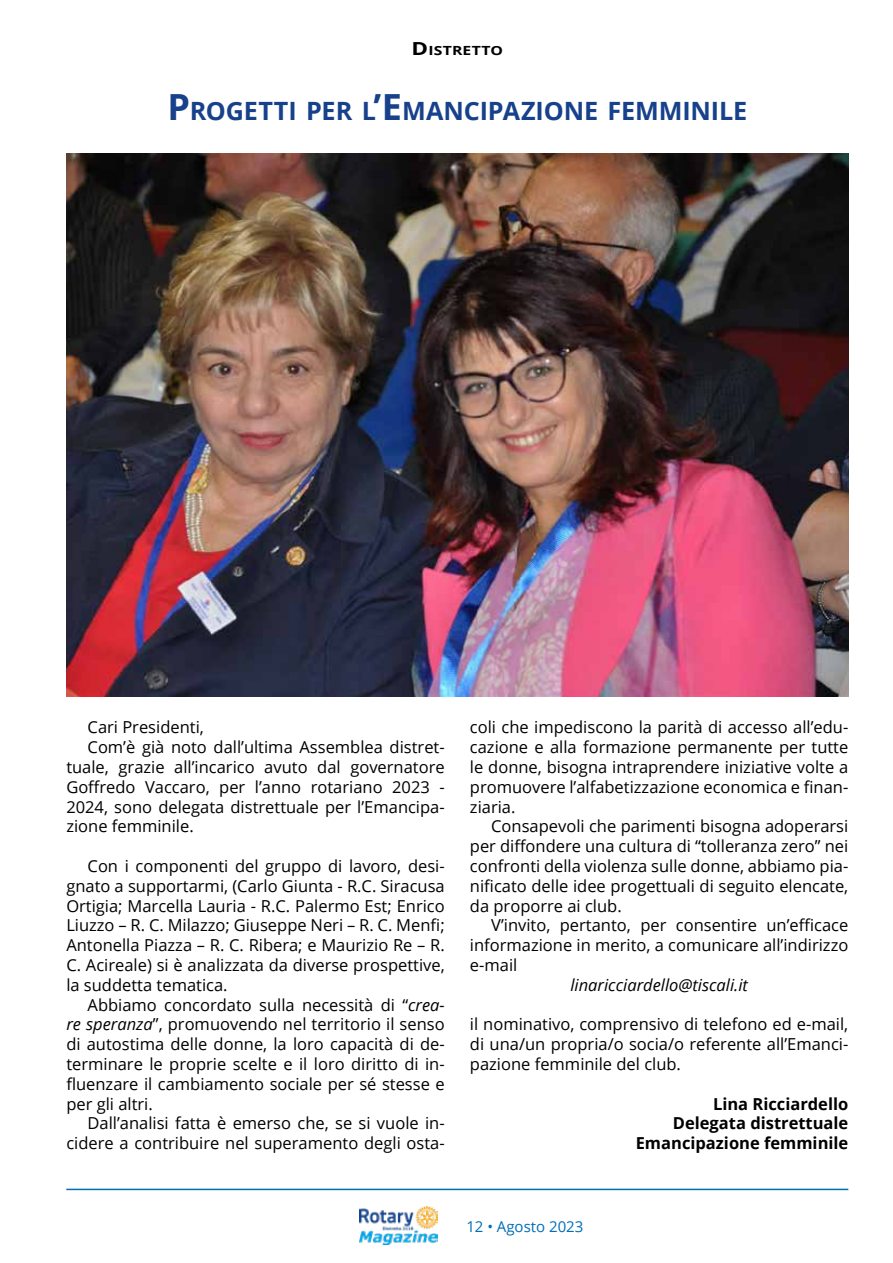
<style>
.page{position:relative;width:893px;height:1263px;background:#fff}
.page>*{position:absolute;margin:0;border:0;box-sizing:border-box;transform-origin:0 0}
.t1{font:700 25.2px "Open Sans";letter-spacing:-.005em;color:#17418a}
.t2{font:16.5px/19.8px "Open Sans";color:#000;text-align:justify}
.t3{font:700 16.5px/19.8px "Open Sans";color:#000;text-align:right}
.t4{font:italic 16.5px "Open Sans";color:#000}
.t5{font:15px "Open Sans";color:#006db8}
.t6{font:700 12.6px "Open Sans";letter-spacing:.015em;color:#000;scale:1.25 1}
.s1{font-size:18px}
.s2{font-size:36px}
.s3{font-style:italic}
</style>
<div class="page">
<img style="left:359px;top:1206px;width:78px;height:39px">
<hr style="left:66px;top:1189px;width:782px;height:1px;background:#006db8">
<img style="left:66px;top:153px;width:782px;height:543px">
<p class="t6" style="left:412px;top:42px;width:75px"><span class="s1">D</span>ISTRETTO</p>
<p class="t1" style="left:167px;top:93px;width:581px"><span class="s2">P</span>ROGETTI PER L<span class="s2">’E</span> MANCIPAZIONE FEMMINILE</p>
<p class="t2" style="left:88px;top:717px;width:118px">Cari Presidenti,</p>
<p class="t2" style="left:88px;top:737px;width:359px">Com’è già noto dall’ultima Assemblea distret-</p>
<p class="t2" style="left:66px;top:757px;width:380px">tuale, grazie all’incarico avuto dal governatore</p>
<p class="t2" style="left:66px;top:776px;width:380px">Goffredo Vaccaro, per l’anno rotariano 2023 -</p>
<p class="t2" style="left:66px;top:796px;width:380px">2024, sono delegata distrettuale per l’Emancipa-</p>
<p class="t2" style="left:66px;top:816px;width:129px">zione femminile.</p>
<p class="t2" style="left:88px;top:856px;width:359px">Con i componenti del gruppo di lavoro, desi-</p>
<p class="t2" style="left:66px;top:875px;width:380px">gnato a supportarmi, (Carlo Giunta - R.C. Siracusa</p>
<p class="t2" style="left:66px;top:895px;width:380px">Ortigia; Marcella Lauria - R.C. Palermo Est; Enrico</p>
<p class="t2" style="left:66px;top:915px;width:380px">Liuzzo – R. C. Milazzo; Giuseppe Neri – R. C. Menfi;</p>
<p class="t2" style="left:66px;top:935px;width:380px">Antonella Piazza – R. C. Ribera; e Maurizio Re – R.</p>
<p class="t2" style="left:66px;top:955px;width:380px">C. Acireale) si è analizzata da diverse prospettive,</p>
<p class="t2" style="left:66px;top:974px;width:163px">la suddetta tematica.</p>
<p class="t2" style="left:88px;top:994px;width:359px">Abbiamo concordato sulla necessità di “<span class="s3">crea-</span></p>
<p class="t2" style="left:66px;top:1014px;width:380px"><span class="s3">re speranza</span>”, promuovendo nel territorio il senso</p>
<p class="t2" style="left:66px;top:1034px;width:380px">di autostima delle donne, la loro capacità di de-</p>
<p class="t2" style="left:66px;top:1054px;width:380px">terminare le proprie scelte e il loro diritto di in-</p>
<p class="t2" style="left:66px;top:1073px;width:380px">fluenzare il cambiamento sociale per sé stesse e</p>
<p class="t2" style="left:66px;top:1093px;width:88px">per gli altri.</p>
<p class="t2" style="left:88px;top:1113px;width:359px">Dall’analisi fatta è emerso che, se si vuole in-</p>
<p class="t2" style="left:66px;top:1133px;width:380px">cidere a contribuire nel superamento degli osta-</p>
<p class="t2" style="left:470px;top:717px;width:380px">coli che impediscono la parità di accesso all’edu-</p>
<p class="t2" style="left:470px;top:737px;width:380px">cazione e alla formazione permanente per tutte</p>
<p class="t2" style="left:470px;top:757px;width:380px">le donne, bisogna intraprendere iniziative volte a</p>
<p class="t2" style="left:470px;top:776px;width:380px">promuovere l’alfabetizzazione economica e finan-</p>
<p class="t2" style="left:470px;top:796px;width:47px">ziaria.</p>
<p class="t2" style="left:491px;top:816px;width:359px">Consapevoli che parimenti bisogna adoperarsi</p>
<p class="t2" style="left:470px;top:836px;width:380px">per diffondere una cultura di “tolleranza zero” nei</p>
<p class="t2" style="left:470px;top:856px;width:380px">confronti della violenza sulle donne, abbiamo pia-</p>
<p class="t2" style="left:470px;top:875px;width:380px">nificato delle idee progettuali di seguito elencate,</p>
<p class="t2" style="left:470px;top:895px;width:153px">da proporre ai club.</p>
<p class="t2" style="left:491px;top:915px;width:359px">V’invito, pertanto, per consentire un’efficace</p>
<p class="t2" style="left:470px;top:935px;width:380px">informazione in merito, a comunicare all’indirizzo</p>
<p class="t2" style="left:470px;top:955px;width:49px">e-mail</p>
<p class="t4" style="left:570px;top:973px;width:179px">linaricciardello@tiscali.it</p>
<p class="t2" style="left:470px;top:1014px;width:380px">il nominativo, comprensivo di telefono ed e-mail, di una/un propria/o socia/o referente all’Emanci&shy;pazione femminile del club.</p>
<p class="t3" style="left:636px;top:1093px;width:214px">Lina Ricciardello<br>Delegata distrettuale<br>Emancipazione femminile</p>
<p class="t5" style="left:466px;top:1216px;width:119px">12 • Agosto 2023</p>
</div>
